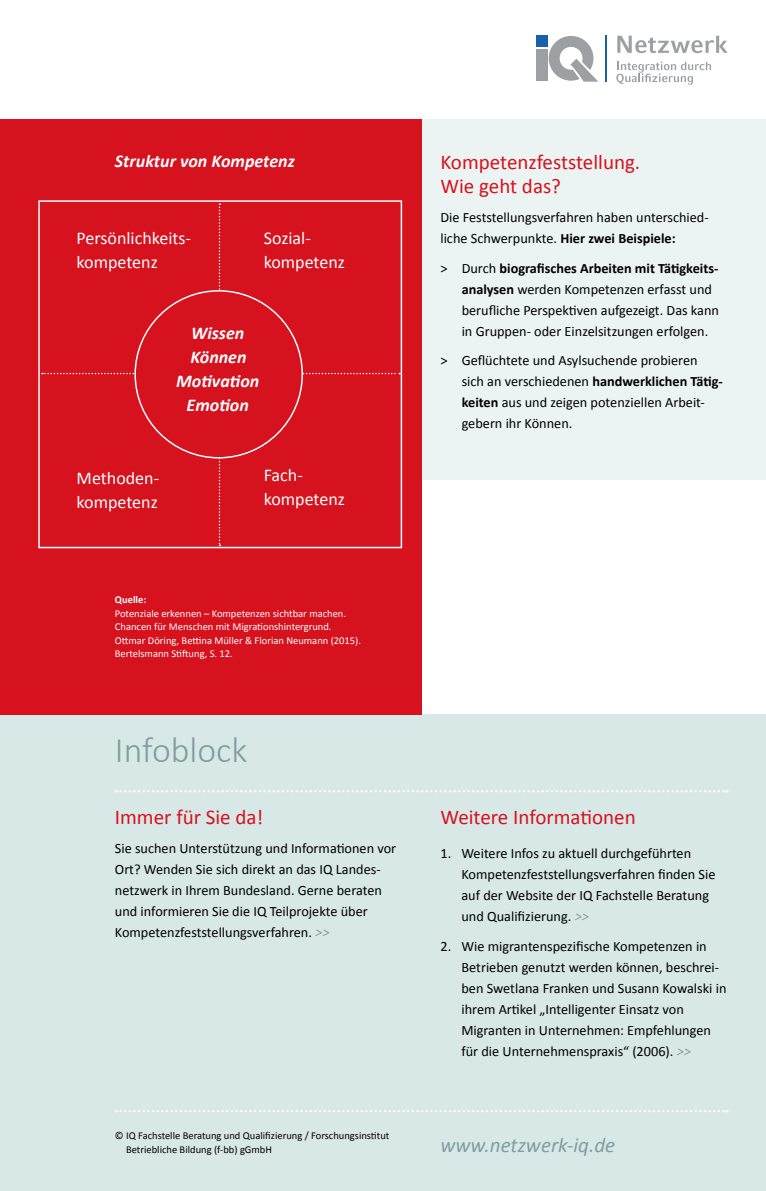
<style>
.page{position:relative;width:766px;height:1191px;background:#fff}
.page>*{position:absolute;margin:0;border:0;box-sizing:border-box;transform-origin:0 0}
.t1{font:300 36px "Calibri";color:#819d9f}
.t2{font:21px/24px "Calibri";color:#d5121e}
.t3{font:italic 21px "Calibri";color:#819d9f}
.t4{font:18px/24px "Calibri";color:#fff}
.t5{font:italic 700 18px "Calibri";color:#fff}
.t6{font:14.25px/21px "Calibri";color:#000}
.t7{font:10.5px/13.5px "Calibri";color:#fff}
.t8{font:10.5px/13.5px "Calibri";color:#000}
.s1{font-weight:700}
.s2{font-style:italic;color:#819d9f}
</style>
<div class="page">
<div style="left:0;top:714px;width:765px;height:477px;background:#d8e8e7"></div>
<svg style="left:116px;top:790px;width:611px;height:2px"></svg>
<div style="left:536px;top:49px;width:11px;height:32px;background:#9ca0a3"></div>
<div style="left:536px;top:36px;width:11px;height:11px;background:#1961ac"></div>
<svg style="left:548px;top:36px;width:50px;height:46px"></svg>
<hr style="left:604px;top:35px;width:2px;height:47px;background:#1961ac">
<svg style="left:616px;top:61px;width:94px;height:24px"></svg>
<svg style="left:617px;top:36px;width:110px;height:17px"></svg>
<svg style="left:116px;top:1110px;width:611px;height:2px"></svg>
<div style="left:421px;top:119px;width:344px;height:361px;background:#ecf4f3"></div>
<div style="left:0;top:119px;width:421px;height:595px;background:#d5121e"></div>
<div style="left:38px;top:200px;width:364px;height:348px;border:2px solid #fff"></div>
<svg style="left:42px;top:203px;width:358px;height:343px"></svg>
<div style="left:135px;top:291px;width:167px;height:167px;background:#d5121e;border-radius:50%"></div>
<p class="t5" style="left:115px;top:149px;width:181px">Struktur von Kompetenz</p>
<p class="t4" style="left:77px;top:226px;width:116px">Persönlichkeits&shy;kompetenz</p>
<p class="t4" style="left:264px;top:226px;width:83px">Sozial&shy;kompetenz</p>
<p class="t5" style="left:191px;top:322px;width:55px">Wissen</p>
<p class="t5" style="left:190px;top:346px;width:58px">Können</p>
<p class="t5" style="left:176px;top:370px;width:85px">Motivation</p>
<p class="t5" style="left:187px;top:394px;width:64px">Emotion</p>
<p class="t4" style="left:77px;top:466px;width:84px">Methoden&shy;kompetenz</p>
<p class="t4" style="left:264px;top:463px;width:83px">Fach&shy;kompetenz</p>
<p class="t7" style="left:115px;top:593px;width:247px"><span class="s1">Quelle:<br></span>Potenziale erkennen – Kompetenzen sichtbar machen.<br>Chancen für Menschen mit Migrationshintergrund.<br>Ottmar Döring, Bettina Müller &amp; Florian Neumann (2015).<br>Bertelsmann Stiftung, S. 12.</p>
<h1 class="t1" style="left:115px;top:727px;width:134px">Infoblock</h1>
<p class="t2" style="left:115px;top:805px;width:150px">Immer für Sie da!</p>
<p class="t6" style="left:115px;top:838px;width:283px">Sie suchen Unterstützung und Informationen vor Ort? Wenden Sie sich direkt an das IQ Landes&shy;netzwerk in Ihrem Bundesland. Gerne beraten und informieren Sie die IQ Teilprojekte über Kompetenzfeststellungsverfahren. <span class="s2">&gt;&gt;</span></p>
<p class="t8" style="left:126px;top:1129px;width:265px;text-indent:-11px">© IQ Fachstelle Beratung und Qualifizierung / Forschungsinstitut<br>Betriebliche Bildung (f-bb) gGmbH</p>
<p class="t2" style="left:440px;top:150px;width:201px">Kompetenzfeststellung.<br>Wie geht das?</p>
<p class="t6" style="left:440px;top:207px;width:270px">Die Feststellungsverfahren haben unterschied&shy;liche Schwerpunkte. <span class="s1">Hier zwei Beispiele:</span></p>
<p class="t6" style="left:461px;top:258px;width:259px;text-indent:-21px">&gt; Durch <span class="s1">biografisches Arbeiten mit Tätigkeits&shy;analysen</span> werden Kompetenzen erfasst und berufliche Perspektiven aufgezeigt. Das kann in Gruppen- oder Einzelsitzungen erfolgen.</p>
<p class="t6" style="left:461px;top:350px;width:263px;text-indent:-21px">&gt; Geflüchtete und Asylsuchende probieren sich an verschiedenen <span class="s1">handwerklichen Tätig&shy;keiten</span> aus und zeigen potenziellen Arbeit&shy;gebern ihr Können.</p>
<p class="t2" style="left:440px;top:805px;width:197px">Weitere Informationen</p>
<p class="t6" style="left:461px;top:843px;width:255px;text-indent:-21px">1. Weitere Infos zu aktuell durchgeführten Kompetenzfeststellungsverfahren finden Sie auf der Website der IQ Fachstelle Beratung und Qualifizierung. <span class="s2">&gt;&gt;</span></p>
<p class="t6" style="left:461px;top:935px;width:266px;text-indent:-21px">2. Wie migrantenspezifische Kompetenzen in Betrieben genutzt werden können, beschrei&shy;ben Swetlana Franken und Susann Kowalski in ihrem Artikel „Intelligenter Einsatz von Migranten in Unternehmen: Empfehlungen für die Unternehmenspraxis“ (2006). <span class="s2">&gt;&gt;</span></p>
<h2 class="t3" style="left:440px;top:1130px;width:176px">www.netzwerk-iq.de</h2>
</div>
